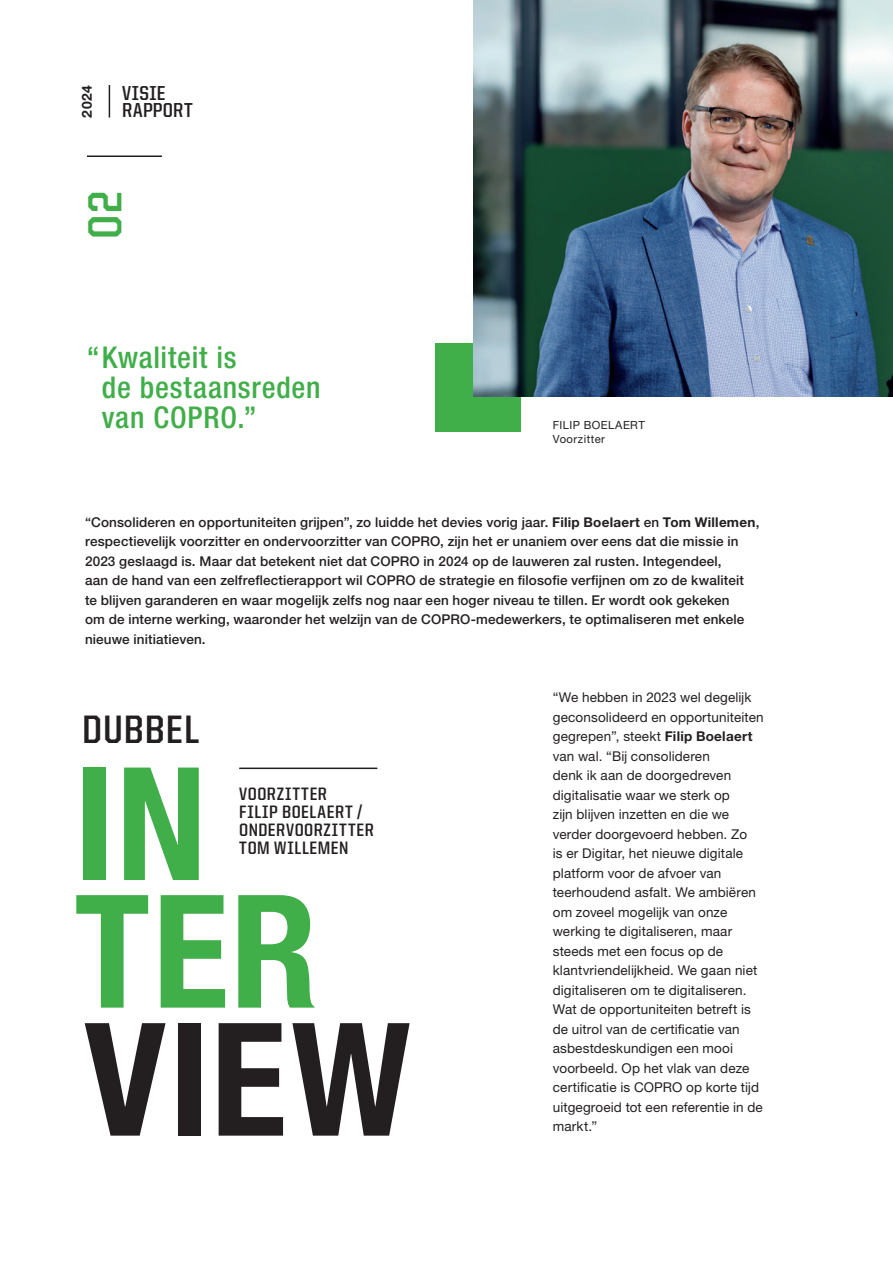
<style>
.page{position:relative;width:893px;height:1263px;background:#fff}
.page>*{position:absolute;margin:0;border:0;box-sizing:border-box;transform-origin:0 0}
.t1{font:700 condensed 157.5px/127.6px "Helvetica Neue LT Pro";color:#40ae49}
.t2{font:700 condensed 157.5px "Helvetica Neue LT Pro";color:#231f20}
.t3{font:700 48px "United Sans Semi Cond";color:#40ae49}
.t4{font:700 39.75px "United Sans Semi Cond";letter-spacing:.025em;color:#231f20}
.t5{font:500 condensed 30px/30px "Helvetica Neue LT Pro";letter-spacing:.025em;color:#40ae49}
.t6{font:700 20.25px/16.5px "United Sans Semi Cond";letter-spacing:.02em;color:#231f20}
.t7{font:700 18px/18px "United Sans Semi Cond";letter-spacing:.035em;color:#231f20}
.t8{font:700 13.8px "Helvetica Neue LT Pro";color:#231f20}
.t9{font:13.5px/19.5px "Helvetica Neue LT Pro";letter-spacing:.01em;color:#231f20}
.t10{font:500 13.5px/19.5px "Helvetica Neue LT Pro";letter-spacing:.01em;color:#231f20}
.t11{font:11.25px/13.5px "Helvetica Neue LT Pro";letter-spacing:.04em;color:#231f20}
.s1{font-weight:700}
</style>
<div class="page">
<hr style="left:109px;top:85px;width:1px;height:33px;background:#231f20">
<div style="left:436px;top:343px;width:85px;height:89px;background:#40ae49"></div>
<hr style="left:87px;top:155px;width:75px;height:2px;background:#231f20">
<img style="left:473px;top:0;width:420px;height:397px">
<hr style="left:239px;top:767px;width:138px;height:2px;background:#231f20">
<p class="t8" style="left:78px;top:118px;width:34px;rotate:-90deg">2024</p>
<h3 class="t6" style="left:122px;top:85px;width:72px">VISIE<br>RAPPORT</h3>
<h2 class="t3" style="left:80px;top:239px;width:49px;rotate:-90deg">02</h2>
<h3 class="t5" style="left:102px;top:342px;width:220px;text-indent:-15px">“Kwaliteit is<br>de bestaansreden van COPRO.”</h3>
<p class="t11" style="left:553px;top:418px;width:94px">FILIP BOELAERT<br>Voorzitter</p>
<p class="t10" style="left:85px;top:512px;width:676px">“Consolideren en opportuniteiten grijpen”, zo luidde het devies vorig jaar. <span class="s1">Filip Boelaert</span> en <span class="s1">Tom Willemen</span>, respectievelijk voorzitter en ondervoorzitter van COPRO, zijn het er unaniem over eens dat die missie in 2023 geslaagd is. Maar dat betekent niet dat COPRO in 2024 op de lauweren zal rusten. Integendeel,<br>aan de hand van een zelfreflectierapport wil COPRO de strategie en filosofie verfijnen om zo de kwaliteit<br>te blijven garanderen en waar mogelijk zelfs nog naar een hoger niveau te tillen. Er wordt ook gekeken<br>om de interne werking, waaronder het welzijn van de COPRO-medewerkers, te optimaliseren met enkele nieuwe initiatieven.</p>
<h3 class="t4" style="left:82px;top:708px;width:119px">DUBBEL</h3>
<h1 class="t1" style="left:74px;top:758px;width:245px">IN<br>TER</h1>
<h3 class="t7" style="left:239px;top:785px;width:136px">VOORZITTER<br>FILIP BOELAERT /<br>ONDERVOORZITTER<br>TOM WILLEMEN</h3>
<h1 class="t2" style="left:84px;top:984px;width:328px">VIEW</h1>
<p class="t9" style="left:553px;top:687px;width:212px">“We hebben in 2023 wel degelijk geconsolideerd en opportuniteiten gegrepen”, steekt <span class="s1">Filip Boelaert </span>van wal. “Bij consolideren<br>denk ik aan de doorgedreven digitalisatie waar we sterk op<br>zijn blijven inzetten en die we verder doorgevoerd hebben. Zo<br>is er Digitar, het nieuwe digitale platform voor de afvoer van teerhoudend asfalt. We ambiëren om zoveel mogelijk van onze werking te digitaliseren, maar steeds met een focus op de klantvriendelijkheid. We gaan niet digitaliseren om te digitaliseren.<br>Wat de opportuniteiten betreft is de uitrol van de certificatie van asbestdeskundigen een mooi voorbeeld. Op het vlak van deze certificatie is COPRO op korte tijd uitgegroeid tot een referentie in de markt.”</p>
</div>
